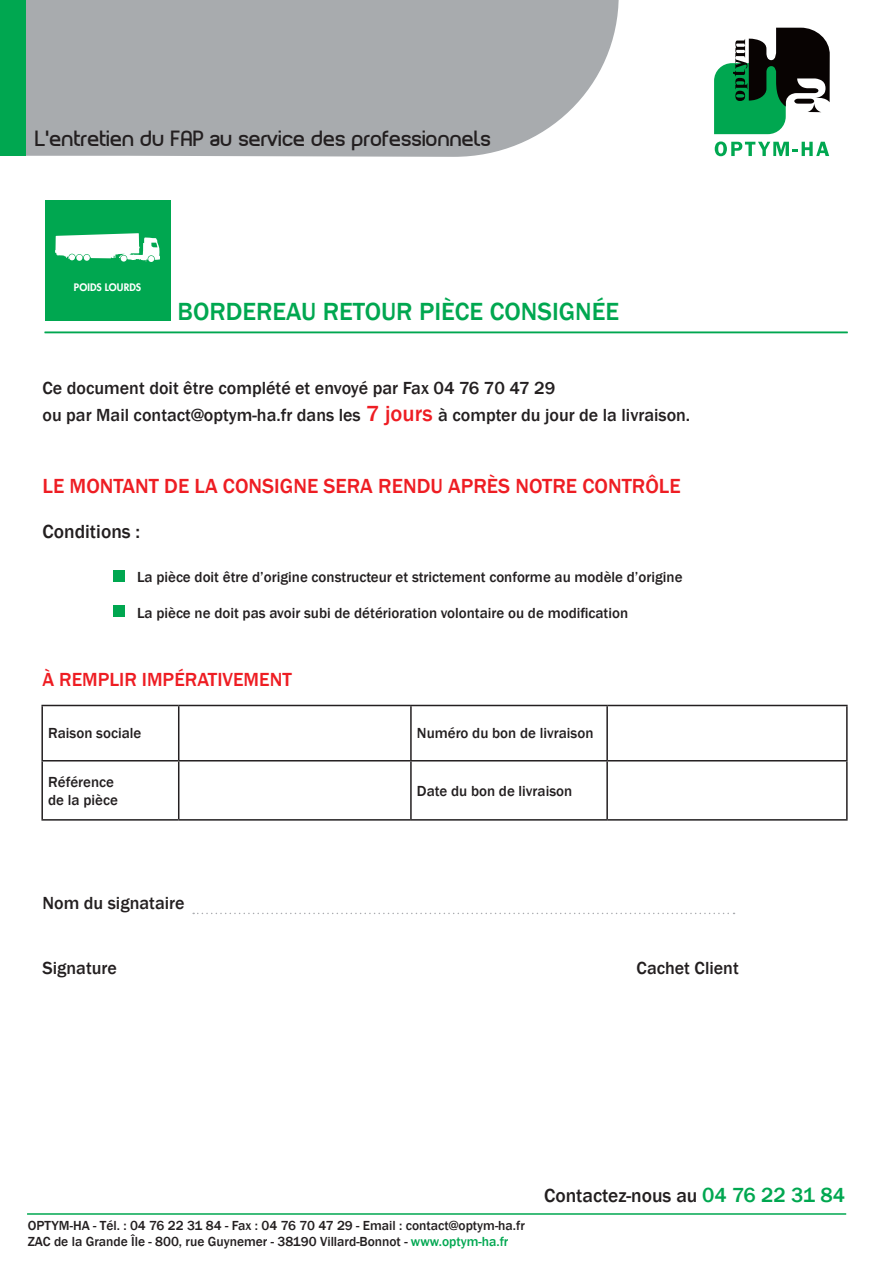
<style>
.page{position:relative;width:893px;height:1263px;background:#fff}
.page>*{position:absolute;margin:0;border:0;box-sizing:border-box;transform-origin:0 0}
.t1{font:500 25.5px "Franklin Gothic";color:#00a750}
.t2{font:500 21px "Franklin Gothic";color:#ee1d23}
.t3{font:21px "Planet Estyle";color:#231f20}
.t4{font:500 19.5px "Franklin Gothic";color:#231f20}
.t5{font:500 19.5px "Franklin Gothic";color:#ee1d23}
.t6{font:500 18px/27px "Franklin Gothic";color:#231f20}
.t7{font:500 15px/18px "Franklin Gothic";color:#231f20}
.t8{font:500 13.5px/16.2px "Franklin Gothic";color:#231f20}
.t9{font:800 10.05px "Futura Std";letter-spacing:.015em;color:#fff}
.s1{font-size:22.5px;color:#ee1d23}
.s2{color:#00a750}
.s3{font-size:21px;color:#00a750}
</style>
<div class="page">
<div style="left:26px;top:0;width:593px;height:157px;background:#a8abae"></div>
<div style="left:0;top:0;width:26px;height:156px;background:#00a750"></div>
<svg style="left:714px;top:28px;width:116px;height:106px"></svg>
<svg style="left:715px;top:141px;width:114px;height:15px"></svg>
<hr style="left:27px;top:1213px;width:819px;height:2px;background:#00a750">
<hr style="left:45px;top:332px;width:803px;height:1px;background:#00a750">
<div style="left:113px;top:570px;width:11px;height:11px;background:#00a750"></div>
<div style="left:113px;top:605px;width:11px;height:11px;background:#00a750"></div>
<hr style="left:41px;top:705px;width:138px;height:1px;background:#231f20">
<hr style="left:41px;top:706px;width:2px;height:54px;background:#231f20">
<hr style="left:179px;top:705px;width:232px;height:1px;background:#231f20">
<hr style="left:178px;top:706px;width:1px;height:54px;background:#231f20">
<hr style="left:411px;top:705px;width:196px;height:1px;background:#231f20">
<hr style="left:410px;top:706px;width:2px;height:54px;background:#231f20">
<hr style="left:607px;top:705px;width:241px;height:1px;background:#231f20">
<hr style="left:606px;top:706px;width:2px;height:54px;background:#231f20">
<hr style="left:846px;top:706px;width:2px;height:54px;background:#231f20">
<hr style="left:41px;top:760px;width:138px;height:1px;background:#231f20">
<hr style="left:41px;top:761px;width:2px;height:58px;background:#231f20">
<hr style="left:179px;top:760px;width:232px;height:1px;background:#231f20">
<hr style="left:178px;top:761px;width:1px;height:58px;background:#231f20">
<hr style="left:411px;top:760px;width:196px;height:1px;background:#231f20">
<hr style="left:410px;top:761px;width:2px;height:58px;background:#231f20">
<hr style="left:607px;top:760px;width:241px;height:1px;background:#231f20">
<hr style="left:606px;top:761px;width:2px;height:58px;background:#231f20">
<hr style="left:846px;top:761px;width:2px;height:58px;background:#231f20">
<hr style="left:41px;top:819px;width:138px;height:2px;background:#231f20">
<hr style="left:179px;top:819px;width:232px;height:2px;background:#231f20">
<hr style="left:411px;top:819px;width:196px;height:2px;background:#231f20">
<hr style="left:607px;top:819px;width:241px;height:2px;background:#231f20">
<svg style="left:193px;top:913px;width:541px;height:1px"></svg>
<div style="left:45px;top:200px;width:125px;height:120px;background:#00a750"></div>
<svg style="left:55px;top:233px;width:105px;height:29px"></svg>
<h2 class="t3" style="left:35px;top:124px;width:457px">L’entretien du FAP au service des professionnels</h2>
<p class="t9" style="left:74px;top:281px;width:69px">POIDS LOURDS</p>
<h1 class="t1" style="left:178px;top:296px;width:443px">BORDEREAU RETOUR PIÈCE CONSIGNÉE</h1>
<p class="t6" style="left:43px;top:375px;width:649px">Ce document doit être complété et envoyé par Fax 04 76 70 47 29<br>ou par Mail contact@optym-ha.fr dans les <span class="s1">7 jours</span> à compter du jour de la livraison.</p>
<h2 class="t2" style="left:43px;top:473px;width:640px">LE MONTANT DE LA CONSIGNE SERA RENDU APRÈS NOTRE CONTRÔLE</h2>
<h3 class="t4" style="left:43px;top:520px;width:99px">Conditions :</h3>
<p class="t7" style="left:137px;top:568px;width:547px">La pièce doit être d’origine constructeur et strictement conforme au modèle d’origine</p>
<p class="t7" style="left:137px;top:604px;width:493px">La pièce ne doit pas avoir subi de détérioration volontaire ou de modification</p>
<h3 class="t5" style="left:43px;top:667px;width:251px">À REMPLIR IMPÉRATIVEMENT</h3>
<p class="t7" style="left:48px;top:724px;width:95px">Raison sociale</p>
<p class="t7" style="left:417px;top:724px;width:178px">Numéro du bon de livraison</p>
<p class="t7" style="left:48px;top:773px;width:71px">Référence de la pièce</p>
<p class="t7" style="left:417px;top:782px;width:157px">Date du bon de livraison</p>
<p class="t6" style="left:43px;top:890px;width:144px">Nom du signataire</p>
<p class="t6" style="left:43px;top:954px;width:76px">Signature</p>
<p class="t6" style="left:637px;top:954px;width:104px">Cachet Client</p>
<p class="t8" style="left:28px;top:1218px;width:499px">OPTYM-HA - Tél. : 04 76 22 31 84 - Fax : 04 76 70 47 29 - Email : contact@optym-ha.fr<br>ZAC de la Grande Île - 800, rue Guynemer - 38190 Villard-Bonnot - <span class="s2">www.optym-ha.fr</span></p>
<h3 class="t4" style="left:544px;top:1183px;width:302px">Contactez-nous au <span class="s3">04 76 22 31 84</span></h3>
</div>
